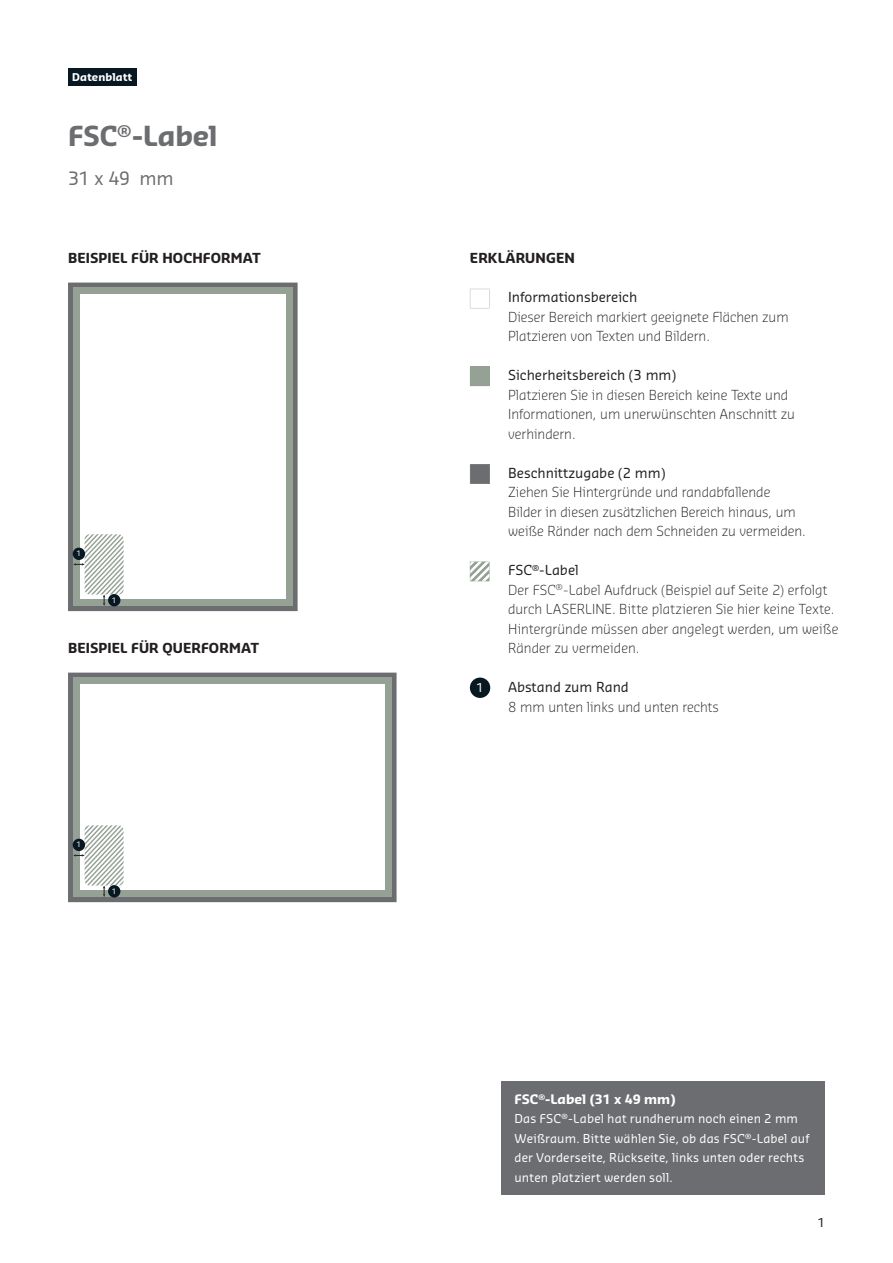
<style>
.page{position:relative;width:893px;height:1263px;background:#fff}
.page>*{position:absolute;margin:0;border:0;box-sizing:border-box;transform-origin:0 0}
.Headline{font:700 27px "Sansa Pro";letter-spacing:-.005em;color:#6c6d70}
.Headline-2{font:18px "Sansa Pro";color:#6c6d70}
.t1{font:300 13.5px/19.5px "Sansa Pro";color:#231f20}
.t2{font:13.5px "Sansa Pro";color:#231f20}
.t3{font:700 13.5px "Sansa Pro";letter-spacing:.01em;color:#231f20}
.t4{font:700 12.75px "Sansa Pro";color:#fff}
.t5{font:12px/19.5px "Sansa Pro";letter-spacing:.015em;color:#fff}
.t6{font:12px "Sansa Pro";color:#231f20}
.Aufzählungszeichen{font:700 10.5px "Sansa Pro";letter-spacing:.02em;color:#fff}
.t7{font:7.35px "Sansa Pro";color:#fff}
.s1{font-size:12.9px}
</style>
<div class="page">
<div style="left:68px;top:68px;width:68px;height:17px;background:#071822"></div>
<div style="left:502px;top:1081px;width:323px;height:114px;background:#6c6d70"></div>
<svg style="left:470px;top:367px;width:19px;height:19px"></svg>
<svg style="left:470px;top:289px;width:19px;height:19px"></svg>
<svg style="left:470px;top:464px;width:19px;height:20px"></svg>
<svg style="left:470px;top:562px;width:20px;height:20px"></svg>
<div style="left:470px;top:677px;width:20px;height:21px;background:#071822;border-radius:50%"></div>
<svg style="left:68px;top:283px;width:230px;height:328px;fill:#6c6d70"></svg>
<div style="left:73px;top:288px;width:219px;height:318px;background:#96a196"></div>
<div style="left:80px;top:295px;width:206px;height:304px;background:#fff"></div>
<svg style="left:73px;top:534px;width:51px;height:72px"></svg>
<div style="left:108px;top:594px;width:12px;height:12px;background:#071822;border-radius:50%"></div>
<svg style="left:68px;top:673px;width:329px;height:229px;fill:#6c6d70"></svg>
<div style="left:73px;top:678px;width:318px;height:219px;background:#96a196"></div>
<div style="left:80px;top:685px;width:304px;height:205px;background:#fff"></div>
<svg style="left:73px;top:825px;width:51px;height:72px"></svg>
<div style="left:108px;top:885px;width:12px;height:12px;background:#071822;border-radius:50%"></div>
<p class="Aufzählungszeichen" style="left:72px;top:70px;width:61px">Datenblatt</p>
<p class="Headline" style="left:68px;top:117px;width:151px">FSC<sup>®</sup>-Label</p>
<p class="Headline-2" style="left:68px;top:166px;width:107px">31 x 49 mm</p>
<p class="t3" style="left:68px;top:249px;width:194px">BEISPIEL FÜR HOCHFORMAT</p>
<p class="t7" style="left:77px;top:548px;width:6px">1</p>
<p class="t7" style="left:112px;top:595px;width:6px">1</p>
<p class="t3" style="left:68px;top:639px;width:193px">BEISPIEL FÜR QUERFORMAT</p>
<p class="t7" style="left:77px;top:839px;width:6px">1</p>
<p class="t7" style="left:112px;top:886px;width:6px">1</p>
<p class="t3" style="left:470px;top:249px;width:106px">ERKLÄRUNGEN</p>
<p class="t2" style="left:508px;top:288px;width:131px">Informationsbereich</p>
<p class="t1" style="left:508px;top:307px;width:282px">Dieser Bereich markiert geeignete Flächen zum</p>
<p class="t1" style="left:508px;top:326px;width:203px">Platzieren von Texten und Bildern.</p>
<p class="t2" style="left:508px;top:366px;width:170px">Sicherheitsbereich (3 mm)</p>
<p class="t1" style="left:508px;top:385px;width:282px">Platzieren Sie in diesen Bereich keine Texte und</p>
<p class="t1" style="left:508px;top:404px;width:288px">Informationen, um unerwünschten Anschnitt zu</p>
<p class="t1" style="left:508px;top:424px;width:69px">verhindern.</p>
<p class="t2" style="left:508px;top:463px;width:159px">Beschnittzugabe (2 mm)</p>
<p class="t1" style="left:508px;top:482px;width:264px">Ziehen Sie Hintergründe und randabfallende</p>
<p class="t1" style="left:508px;top:502px;width:289px">Bilder in diesen zusätzlichen Bereich hinaus, um</p>
<p class="t1" style="left:508px;top:521px;width:299px">weiße Ränder nach dem Schneiden zu vermeiden.</p>
<p class="t2" style="left:508px;top:561px;width:72px">FSC<sup>®</sup>-Label</p>
<p class="t1" style="left:508px;top:580px;width:332px">Der FSC<sup>®</sup>-Label Aufdruck (Beispiel auf Seite 2) erfolgt durch LASERLINE. Bitte platzieren Sie hier keine Texte.<br>Hintergründe müssen aber angelegt werden, um weiße Ränder zu vermeiden.</p>
<p class="t2" style="left:508px;top:678px;width:122px">Abstand zum Rand</p>
<p class="t1" style="left:508px;top:697px;width:212px">8 mm unten links und unten rechts</p>
<p class="t5" style="left:476px;top:677px;width:9px">1</p>
<p class="t4" style="left:514px;top:1090px;width:162px"><span class="s1">FSC</span><sup>®</sup><span class="s1">-Labe</span>l (31 x 49 mm)</p>
<p class="t5" style="left:514px;top:1109px;width:297px">Das FSC<sup>®</sup>-Label hat rundherum noch einen 2 mm Weißraum. Bitte wählen Sie, ob das FSC<sup>®</sup>-Label auf der Vorderseite, Rückseite, links unten oder rechts unten platziert werden soll.</p>
<p class="t6" style="left:817px;top:1214px;width:9px">1</p>
</div>
